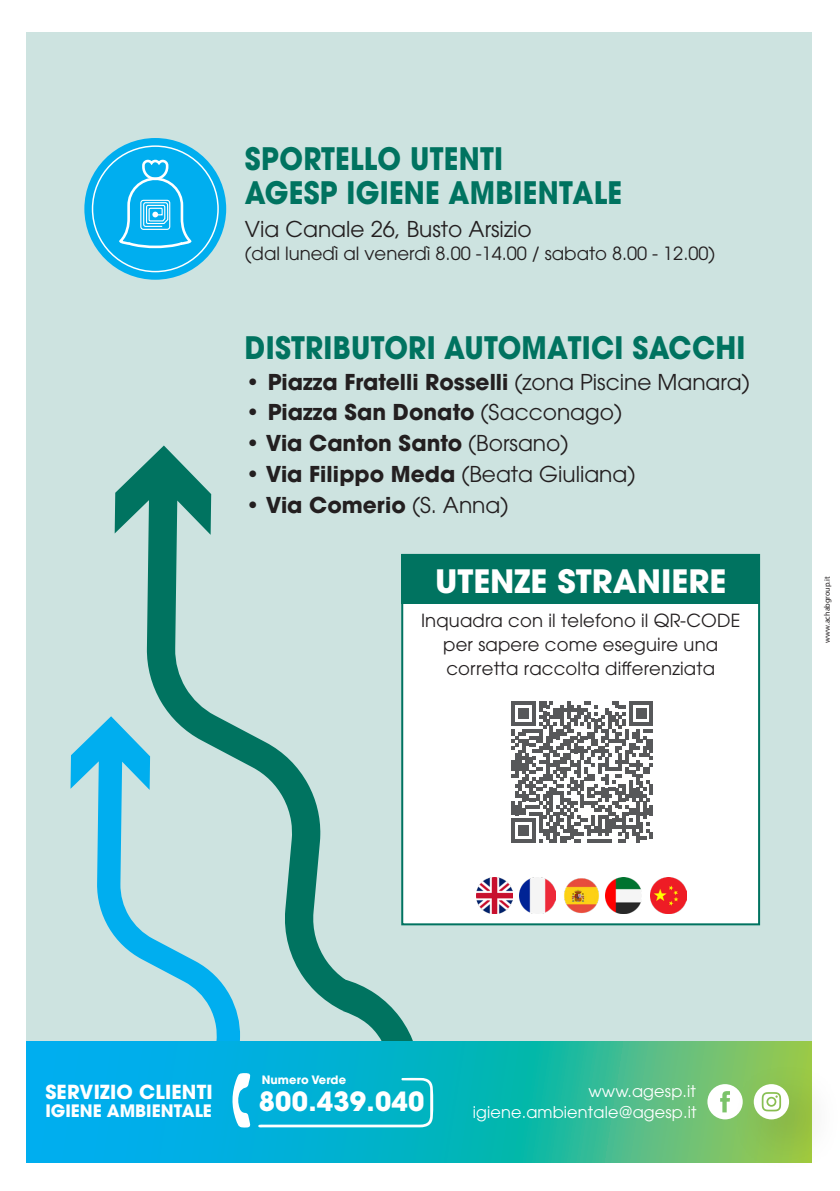
<style>
.page{position:relative;width:840px;height:1191px;background:#fff}
.page>*{position:absolute;margin:0;border:0;box-sizing:border-box;transform-origin:0 0}
.t1{font:700 32px "ITC Avant Garde Pro";color:#fff}
.t2{font:700 30.8px "ITC Avant Garde Pro";letter-spacing:.01em;color:#007360;scale:.9 1}
.t3{font:700 26.4px "ITC Avant Garde Pro";letter-spacing:.01em;color:#fff}
.t4{font:700 21.8px "ITC Avant Garde Pro";color:#231f20}
.t5{font:21.8px "ITC Avant Garde Pro";color:#231f20}
.t6{font:700 19.2px "ITC Avant Garde Pro";letter-spacing:.01em;color:#fff}
.t7{font:18.2px "ITC Avant Garde Pro";color:#231f20}
.t8{font:18px "ITC Avant Garde Pro";letter-spacing:.01em;color:#231f20}
.t9{font:700 17px "ITC Avant Garde Pro";color:#fff}
.t10{font:16px "ITC Avant Garde Pro";letter-spacing:.01em;color:#fff}
.t11{font:700 11.6px "ITC Avant Garde Pro";letter-spacing:.01em;color:#fff}
.t12{font:8px "Myriad Pro";color:#231f20}
.s1{font-weight:400}
</style>
<div class="page">
<div style="left:26px;top:33px;width:785px;height:1129px;background:#cde3e0"></div>
<div style="left:84px;top:138px;width:142px;height:142px;background:#00aeef;border-radius:50%"></div>
<svg style="left:119px;top:32px;width:72px;height:217px"></svg>
<svg style="left:115px;top:445px;width:228px;height:533px"></svg>
<svg style="left:70px;top:716px;width:170px;height:325px"></svg>
<svg style="left:26px;top:1041px;width:785px;height:121px;background:#1db5b9"></svg>
<svg style="left:258px;top:978px;width:175px;height:184px"></svg>
<svg style="left:231px;top:1073px;width:20px;height:54px"></svg>
<svg style="left:707px;top:1084px;width:21px;height:35px"></svg>
<div style="left:728px;top:1059px;width:111px;height:116px;background:#231f20;opacity:.3"></div>
<svg style="left:753px;top:1084px;width:35px;height:35px"></svg>
<div style="left:401px;top:554px;width:358px;height:371px;background:#fff;border:2px solid #007360"></div>
<svg style="left:511px;top:701px;width:141px;height:141px"></svg>
<img style="left:476px;top:877px;width:36px;height:36px">
<img style="left:519px;top:877px;width:36px;height:36px">
<img style="left:564px;top:878px;width:35px;height:35px">
<img style="left:605px;top:877px;width:36px;height:36px">
<img style="left:650px;top:877px;width:36px;height:36px">
<div style="left:401px;top:554px;width:358px;height:49px;background:#007360"></div>
<p class="t2" style="left:245px;top:138px;width:288px">SPORTELLO UTENTI</p>
<p class="t2" style="left:245px;top:172px;width:420px">AGESP IGIENE AMBIENTALE</p>
<p class="t5" style="left:245px;top:215px;width:288px">Via Canale 26, Busto Arsizio</p>
<p class="t7" style="left:245px;top:242px;width:471px">(dal lunedì al venerdì 8.00 -14.00 / sabato 8.00 - 12.00)</p>
<p class="t2" style="left:245px;top:327px;width:557px">DISTRIBUTORI AUTOMATICI SACCHI</p>
<p class="t4" style="left:245px;top:367px;width:506px">• Piazza Fratelli Rosselli <span class="s1">(zona Piscine Manara)</span></p>
<p class="t4" style="left:245px;top:398px;width:378px">• Piazza San Donato <span class="s1">(Sacconago)</span></p>
<p class="t4" style="left:245px;top:428px;width:325px">• Via Canton Santo <span class="s1">(Borsano)</span></p>
<p class="t4" style="left:245px;top:459px;width:392px">• Via Filippo Meda <span class="s1">(Beata Giuliana)</span></p>
<p class="t4" style="left:245px;top:490px;width:265px">• Via Comerio <span class="s1">(S. Anna)</span></p>
<p class="t1" style="left:435px;top:559px;width:293px">UTENZE STRANIERE</p>
<p class="t8" style="left:421px;top:609px;width:320px">Inquadra con il telefono il QR-CODE</p>
<p class="t8" style="left:443px;top:633px;width:276px">per sapere come eseguire una</p>
<p class="t8" style="left:446px;top:657px;width:270px">corretta raccolta differenziata</p>
<p class="t12" style="left:821px;top:642px;width:67px;rotate:-90deg">www.achabgroup.it</p>
<p class="t6" style="left:45px;top:1079px;width:169px">SERVIZIO CLIENTI</p>
<p class="t9" style="left:45px;top:1099px;width:168px">IGIENE AMBIENTALE</p>
<p class="t11" style="left:261px;top:1071px;width:86px">Numero Verde</p>
<p class="t3" style="left:258px;top:1083px;width:167px">800.439.040</p>
<p class="t10" style="left:588px;top:1081px;width:109px">www.agesp.it</p>
<p class="t10" style="left:472px;top:1102px;width:225px">igiene.ambientale@agesp.it</p>
</div>
